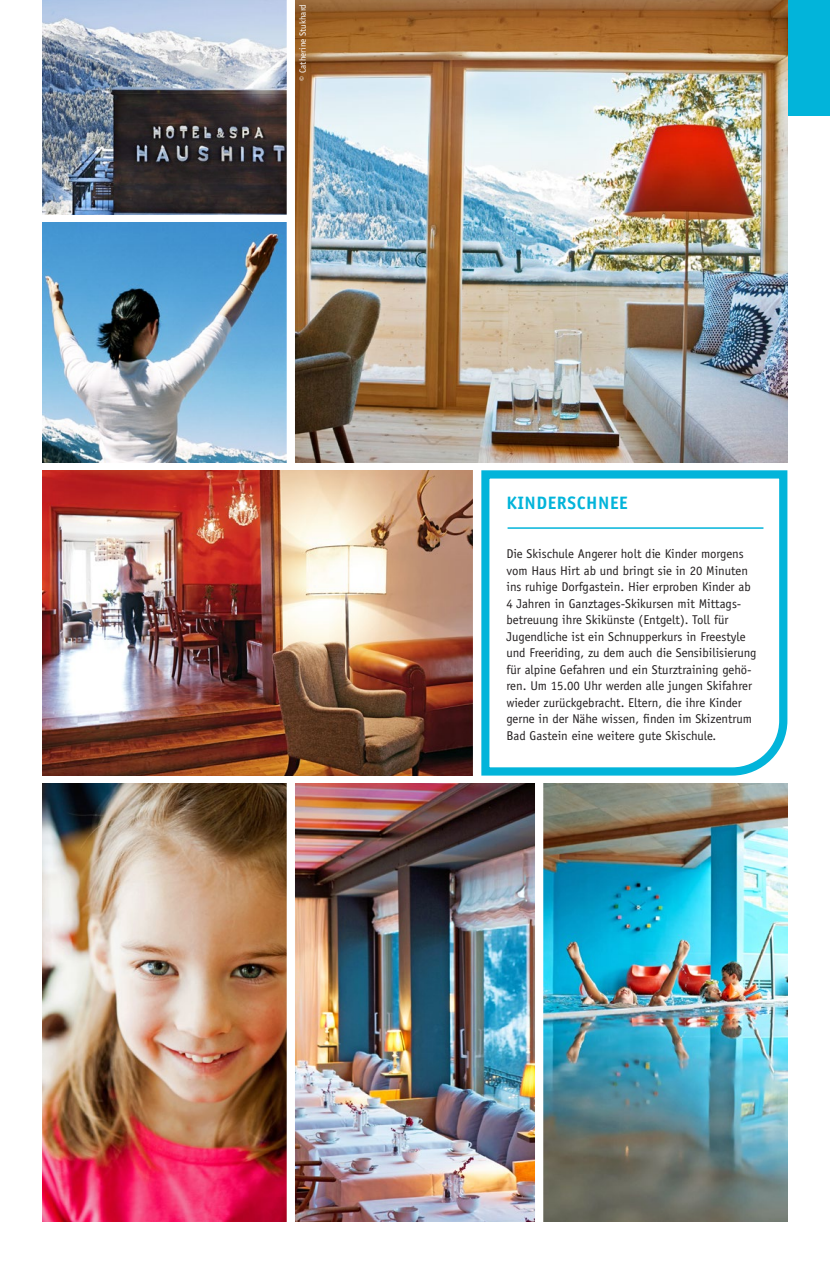
<style>
.page{position:relative;width:830px;height:1263px;background:#fff}
.page>*{position:absolute;margin:0;border:0;box-sizing:border-box;transform-origin:0 0}
.t1{font:700 18px "Officina Sans Std";letter-spacing:.03em;color:#02b4da}
.t2{font:12.75px/16.5px "Officina Sans Std";color:#231f20}
.t3{font:9px "Officina Sans Std";color:#fff}
</style>
<div class="page">
<div style="left:787px;top:0;width:42px;height:116px;background:#02b4da"></div>
<img style="left:43px;top:784px;width:744px;height:437px">
<img style="left:43px;top:223px;width:243px;height:239px">
<img style="left:43px;top:0;width:243px;height:214px">
<img style="left:43px;top:470px;width:429px;height:306px">
<img style="left:295px;top:0;width:492px;height:462px">
<svg style="left:481px;top:470px;width:307px;height:306px"></svg>
<div style="left:286px;top:779px;width:9px;height:448px;background:#fff"></div>
<div style="left:534px;top:779px;width:9px;height:448px;background:#fff"></div>
<hr style="left:507px;top:527px;width:256px;height:2px;background:#02b4da">
<p class="t3" style="left:297px;top:81px;width:78px;rotate:-90deg">© Catherine Stukhard</p>
<h1 class="t1" style="left:506px;top:491px;width:123px">KINDERSCHNEE</h1>
<p class="t2" style="left:506px;top:545px;width:251px">Die Skischule Angerer holt die Kinder morgens vom Haus Hirt ab und bringt sie in 20 Minuten ins ruhige Dorfgastein. Hier erproben Kinder ab 4 Jahren in Ganztages-Skikursen mit Mittags&shy;betreuung ihre Skikünste (Entgelt). Toll für Jugendliche ist ein Schnupperkurs in Freestyle und Freeriding, zu dem auch die Sensibilisierung für alpine Gefahren und ein Sturztraining gehö&shy;ren. Um 15.00 Uhr werden alle jungen Skifahrer wieder zurückgebracht. Eltern, die ihre Kinder gerne in der Nähe wissen, finden im Skizentrum Bad Gastein eine weitere gute Skischule.</p>
</div>
